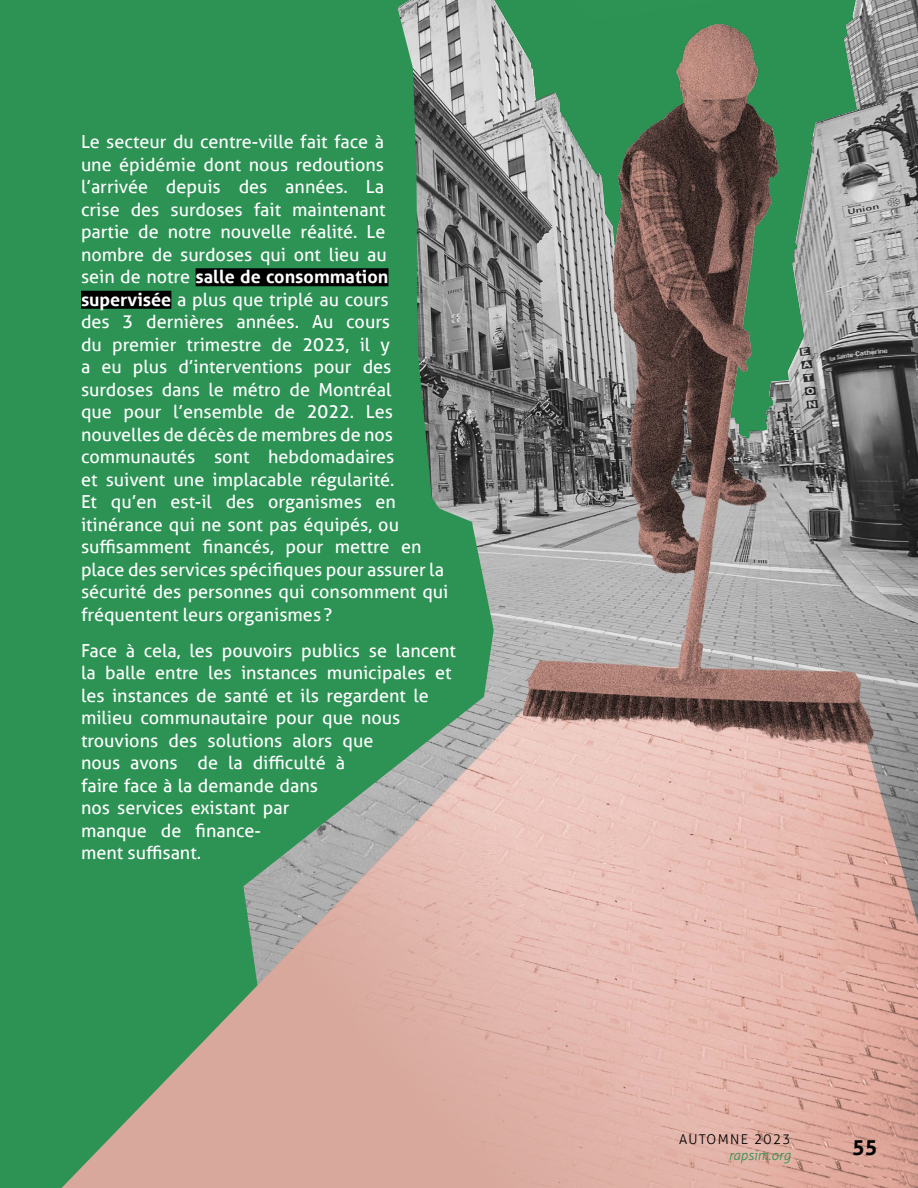
<style>
.page{position:relative;width:918px;height:1188px;background:#2c9354}
.page>*{position:absolute;margin:0;border:0;box-sizing:border-box;transform-origin:0 0}
.t1{font:700 21px "Aller";color:#000}
.t2{font:18px/22.5px "Aller";color:#fff}
.t3{font:300 13.5px "Aller";letter-spacing:.1em;color:#000}
.t4{font:italic 300 13.5px "Aller";color:#2c9354}
.s1{font-weight:700}
</style>
<div class="page">
<div style="left:196px;top:268px;width:193px;height:18px;background:#000"></div>
<div style="left:81px;top:291px;width:90px;height:18px;background:#000"></div>
<img style="left:243px;top:0;width:675px;height:794px">
<svg style="left:61px;top:794px;width:857px;height:394px"></svg>
<p class="t2" style="left:81px;top:131px;width:369px">Le secteur du centre-ville fait face à<br>une épidémie dont nous redoutions l’arrivée depuis des années. La<br>crise des surdoses fait maintenant<br>partie de notre nouvelle réalité. Le nombre de surdoses qui ont lieu au<br>sein de notre <span class="s1">salle de consommation supervisée</span> a plus que triplé au cours<br>des 3 dernières années. Au cours<br>du premier trimestre de 2023, il y<br>a eu plus d’interventions pour des surdoses dans le métro de Montréal<br>que pour l’ensemble de 2022. Les nouvelles de décès de membres de nos communautés sont hebdomadaires<br>et suivent une implacable régularité.<br>Et qu’en est-il des organismes en itinérance qui ne sont pas équipés, ou suffisamment financés, pour mettre en place des services spécifiques pour assurer la sécurité des personnes qui consomment qui fréquentent leurs organismes ?</p>
<p class="t2" style="left:81px;top:639px;width:377px">Face à cela, les pouvoirs publics se lancent la balle entre les instances municipales et les instances de santé et ils regardent le milieu communautaire pour que nous trouvions des solutions alors que<br>nous avons de la difficulté à<br>faire face à la demande dans<br>nos services existant par<br>manque de finance-<br>ment suffisant.</p>
<p class="t3" style="left:679px;top:1131px;width:113px">AUTOMNE 2023</p>
<p class="t4" style="left:729px;top:1147px;width:63px">rapsim.org</p>
<p class="t1" style="left:852px;top:1134px;width:27px">55</p>
</div>
